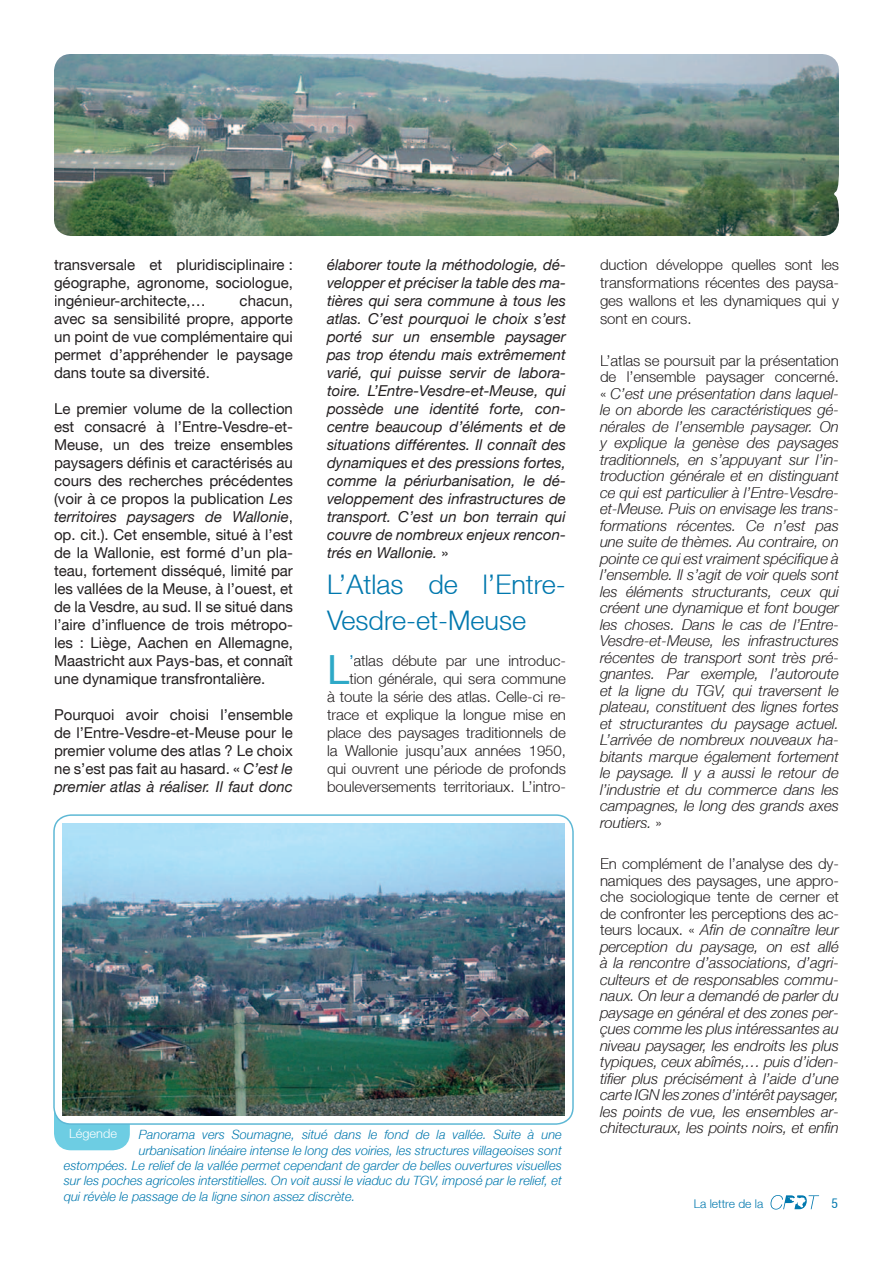
<style>
.page{position:relative;width:893px;height:1263px;background:#fff}
.page>*{position:absolute;margin:0;border:0;box-sizing:border-box;transform-origin:0 0}
.t1{font:40.2px "Helvetica Neue LT";color:#2ea9c7}
.t2{font:300 27px/36px "Helvetica Neue LT";color:#0078ae}
.t3{font:italic 300 15px/16.5px "Helvetica Neue LT";letter-spacing:-.005em;color:#231f20;text-align:justify}
.t4{font:15px/18px "Helvetica Neue LT";color:#231f20;text-align:justify}
.t5{font:italic 15px/18px "Helvetica Neue LT";color:#231f20;text-align:justify}
.t6{font:300 15px/18px "Helvetica Neue LT";letter-spacing:-.005em;color:#231f20;text-align:right}
.t7{font:condensed 13.5px "Helvetica Neue LT";color:#0078ae}
.t8{font:italic 300 12.75px "Helvetica Neue LT";color:#0078ae}
.t9{font:300 12.75px "Helvetica Neue LT";color:#fff}
.t10{font:300 12px "Helvetica Neue LT";color:#0078ae}
.s1{font-style:italic}
.s2{font-style:normal}
.s3{font-weight:400;color:#0078ae}
</style>
<div class="page">
<svg style="left:770px;top:1195px;width:49px;height:14px"></svg>
<img style="left:54px;top:54px;width:785px;height:182px">
<div style="left:54px;top:1086px;width:76px;height:64px;background:#6dcde3;border-radius:17px"></div>
<svg style="left:53px;top:814px;width:521px;height:311px"></svg>
<img style="left:63px;top:824px;width:501px;height:292px">
<p class="t4" style="left:54px;top:255px;width:240px">transversale et pluridisciplinaire : géographe, agronome, sociologue, ingénieur-architecte,…</p>
<p class="t4" style="left:54px;top:291px;width:240px;text-indent:186px">chacun, avec sa sensibilité propre, apporte un point de vue complémentaire qui permet d’appréhender le paysage dans toute sa diversité.</p>
<p class="t4" style="left:54px;top:399px;width:240px">Le premier volume de la collection est consacré à l’Entre-Vesdre-et-Meuse, un des treize ensembles paysagers définis et caractérisés au cours des recherches précédentes (voir à ce propos la publication <span class="s1">Les territoires paysagers de Wallonie</span>, op. cit.). Cet ensemble, situé à l’est de la Wallonie, est formé d’un pla&shy;teau, fortement disséqué, limité par les vallées de la Meuse, à l’ouest, et de la Vesdre, au sud. Il se situé dans l’aire d’influence de trois métropo&shy;les : Liège, Aachen en Allemagne, Maastricht aux Pays-bas, et connaît une dynamique transfrontalière.</p>
<p class="t4" style="left:54px;top:705px;width:240px">Pourquoi avoir choisi l’ensemble de l’Entre-Vesdre-et-Meuse pour le premier volume des atlas ? Le choix ne s’est pas fait au hasard. « <span class="s1">C’est le premier atlas à réaliser. Il faut donc</span></p>
<p class="t5" style="left:327px;top:255px;width:240px">élaborer toute la méthodologie, dé&shy;velopper et préciser la table des ma&shy;tières qui sera commune à tous les atlas. C’est pourquoi le choix s’est porté sur un ensemble paysager pas trop étendu mais extrêmement varié, qui puisse servir de labora&shy;toire. L’Entre-Vesdre-et-Meuse, qui possède une identité forte, con&shy;centre beaucoup d’éléments et de situations différentes. Il connaît des dynamiques et des pressions fortes, comme la périurbanisation, le dé&shy;veloppement des infrastructures de transport. C’est un bon terrain qui couvre de nombreux enjeux rencon&shy;trés en Wallonie. <span class="s2">»</span></p>
<h2 class="t2" style="left:327px;top:566px;width:240px">L’Atlas de l’Entre-<br>Vesdre-et-Meuse</h2>
<h1 class="t1" style="left:327px;top:646px;width:24px">L</h1>
<p class="t6" style="left:327px;top:651px;width:240px"><span class="s3">’</span>atlas débute par une introduc&shy;tion générale, qui sera commune<br>à toute la série des atlas. Celle-ci re&shy;trace et explique la longue mise en place des paysages traditionnels de la Wallonie jusqu’aux années 1950, qui ouvrent une période de profonds bouleversements territoriaux. L’intro-</p>
<p class="t9" style="left:69px;top:1126px;width:49px">Légende</p>
<p class="t8" style="left:139px;top:1127px;width:424px">Panorama vers Soumagne, situé dans le fond de la vallée. Suite à une</p>
<p class="t8" style="left:139px;top:1142px;width:424px">urbanisation linéaire intense le long des voiries, les structures villageoises sont</p>
<p class="t8" style="left:64px;top:1158px;width:500px">estompées. Le relief de la vallée permet cependant de garder de belles ouvertures visuelles</p>
<p class="t8" style="left:64px;top:1173px;width:499px">sur les poches agricoles interstitielles. On voit aussi le viaduc du TGV, imposé par le relief, et</p>
<p class="t8" style="left:64px;top:1188px;width:293px">qui révèle le passage de la ligne sinon assez discrète.</p>
<p class="t6" style="left:600px;top:255px;width:240px;text-align:justify">duction développe quelles sont les transformations récentes des paysa&shy;ges wallons et les dynamiques qui y sont en cours.</p>
<p class="t3" style="left:600px;top:352px;width:241px"><span class="s2">L’atlas se poursuit par la présentation de l’ensemble paysager concerné. «</span> C’est une présentation dans laquel&shy;le on aborde les caractéristiques gé&shy;nérales de l’ensemble paysager. On y explique la genèse des paysages traditionnels, en s’appuyant sur l’in&shy;troduction générale et en distinguant ce qui est particulier à l’Entre-Vesdre&shy;et-Meuse. Puis on envisage les trans&shy;formations récentes. Ce n’est pas une suite de thèmes. Au contraire, on pointe ce qui est vraiment spécifique à l’ensemble. Il s’agit de voir quels sont les éléments structurants, ceux qui créent une dynamique et font bouger les choses. Dans le cas de l’Entre-Vesdre-et-Meuse, les infrastructures récentes de transport sont très pré&shy;gnantes. Par exemple, l’autoroute et la ligne du TGV, qui traversent le plateau, constituent des lignes fortes et structurantes du paysage actuel.<br>L’arrivée de nombreux nouveaux ha&shy;bitants marque également fortement le paysage. Il y a aussi le retour de l’industrie et du commerce dans les campagnes, le long des grands axes routiers. <span class="s2">»</span></p>
<p class="t3" style="left:600px;top:855px;width:240px"><span class="s2">En complément de l’analyse des dy&shy;namiques des paysages, une appro&shy;che sociologique tente de cerner et de confronter les perceptions des ac&shy;teurs locaux. «</span> Afin de connaître leur perception du paysage, on est allé à la rencontre d’associations, d’agri&shy;culteurs et de responsables commu&shy;naux. On leur a demandé de parler du paysage en général et des zones per&shy;çues comme les plus intéressantes au niveau paysager, les endroits les plus typiques, ceux abîmés,… puis d’iden&shy;tifier plus précisément à l’aide d’une carte IGN les zones d’intérêt paysager, les points de vue, les ensembles ar&shy;chitecturaux, les points noirs, et enfin</p>
<p class="t10" style="left:694px;top:1196px;width:71px">La lettre de la</p>
<p class="t7" style="left:831px;top:1195px;width:8px">5</p>
</div>
